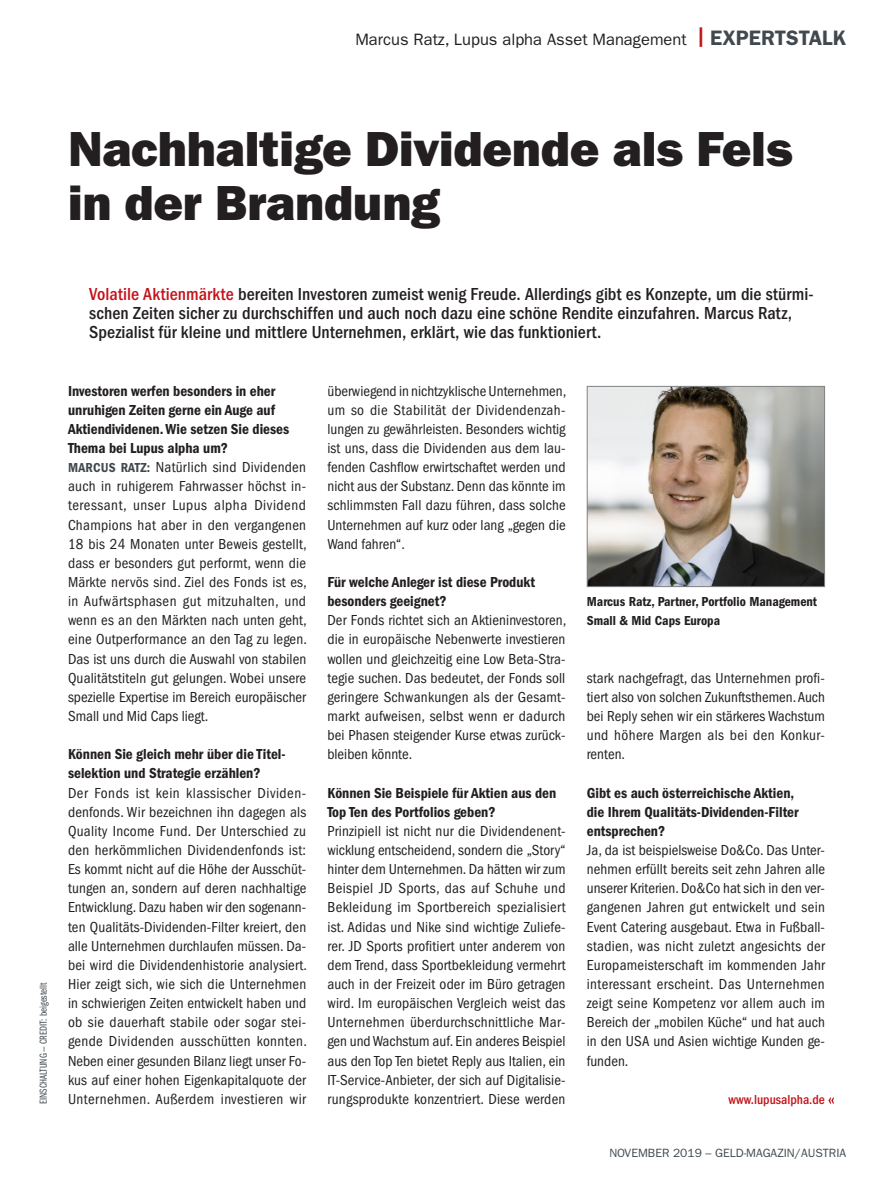
<style>
.page{position:relative;width:893px;height:1191px;background:#fff}
.page>*{position:absolute;margin:0;border:0;box-sizing:border-box;transform-origin:0 0}
.Head_33{font:800 49.5px/54px "Franklin Gothic";color:#231f20}
.Lead{font:500 condensed 18px/19.2px "Franklin Gothic";letter-spacing:.005em;color:#231f20}
.t1{font:16.5px "Franklin Gothic";color:#231f20}
.INT_Antwort{font:condensed 15px/19.2px "Franklin Gothic";letter-spacing:.005em;color:#231f20;text-align:justify}
.INT_Frage{font:600 condensed 15px/19.2px "Franklin Gothic";color:#231f20}
.Bild_Grafik_Text{font:600 condensed 13.5px/19.2px "Franklin Gothic";color:#231f20}
.www_mail{font:500 condensed 13.5px "Franklin Gothic";color:#c4121a}
.t2{font:12px "Franklin Gothic";color:#41494e}
.t3{font:10.5px "Franklin Gothic Book Cmpr";color:#41494e}
.s1{font-family:"Franklin Gothic Demi Cmpr";font-size:19.5px;color:#c4121a}
.s2{font-weight:600;font-size:21px;color:#41494e}
.s3{color:#c4121a}
.s4{font-weight:600;font-size:13.5px;color:#41494e}
</style>
<div class="page">
<svg style="left:828px;top:1097px;width:6px;height:6px"></svg>
<img style="left:589px;top:388px;width:234px;height:197px">
<div style="left:587px;top:386px;width:238px;height:201px;border:1px solid #808285"></div>
<p class="t1" style="left:355px;top:30px;width:492px">Marcus Ratz, Lupus alpha Asset Management <span class="s1">|</span> <span class="s2">EXPERTSTALK</span></p>
<p class="Head_33" style="left:68px;top:122px;width:726px">Nachhaltige Dividende als Fels in der Brandung</p>
<p class="t3" style="left:38px;top:1103px;width:123px;rotate:-90deg">EINSCHALTUNG — CREDIT: beigestellt</p>
<p class="Lead" style="left:89px;top:284px;width:726px"><span class="s3">Volatile Aktienmärkte</span> bereiten Investoren zumeist wenig Freude. Allerdings gibt es Konzepte, um die stürmi&shy;schen Zeiten sicher zu durchschiffen und auch noch dazu eine schöne Rendite einzufahren. Marcus Ratz,<br>Spezialist für kleine und mittlere Unternehmen, erklärt, wie das funktioniert.</p>
<p class="INT_Frage" style="left:68px;top:381px;width:223px">Investoren werfen besonders in eher unruhigen Zeiten gerne ein Auge auf Aktiendividenen. Wie setzen Sie dieses Thema bei Lupus alpha um?</p>
<p class="INT_Antwort" style="left:68px;top:458px;width:241px"><span class="s4">MARCUS RATZ:</span> Natürlich sind Dividenden auch in ruhigerem Fahrwasser höchst in&shy;teressant, unser Lupus alpha Dividend Champions hat aber in den vergangenen 18 bis 24 Monaten unter Beweis gestellt, dass er besonders gut performt, wenn die Märkte nervös sind. Ziel des Fonds ist es, in Aufwärtsphasen gut mitzuhalten, und wenn es an den Märkten nach unten geht, eine Outperformance an den Tag zu legen.<br>Das ist uns durch die Auswahl von stabilen Qualitätstiteln gut gelungen. Wobei unsere spezielle Expertise im Bereich europäischer Small und Mid Caps liegt.</p>
<p class="INT_Frage" style="left:68px;top:744px;width:219px">Können Sie gleich mehr über die Titel&shy;selektion und Strategie erzählen?</p>
<p class="INT_Antwort" style="left:68px;top:783px;width:240px">Der Fonds ist kein klassischer Dividen&shy;denfonds. Wir bezeichnen ihn dagegen als Quality Income Fund. Der Unterschied zu den herkömmlichen Dividendenfonds ist:<br>Es kommt nicht auf die Höhe der Ausschüt&shy;tungen an, sondern auf deren nachhaltige Entwicklung. Dazu haben wir den sogenann&shy;ten Qualitäts-Dividenden-Filter kreiert, den alle Unternehmen durchlaufen müssen. Da&shy;bei wird die Dividendenhistorie analysiert.<br>Hier zeigt sich, wie sich die Unternehmen in schwierigen Zeiten entwickelt haben und ob sie dauerhaft stabile oder sogar stei&shy;gende Dividenden ausschütten konnten.<br>Neben einer gesunden Bilanz liegt unser Fo&shy;kus auf einer hohen Eigenkapitalquote der Unternehmen. Außerdem investieren wir</p>
<p class="INT_Antwort" style="left:327px;top:381px;width:240px">überwiegend in nichtzyklische Unternehmen, um so die Stabilität der Dividendenzah&shy;lungen zu gewährleisten. Besonders wichtig ist uns, dass die Dividenden aus dem lau&shy;fenden Cashflow erwirtschaftet werden und nicht aus der Substanz. Denn das könnte im schlimmsten Fall dazu führen, dass solche Unternehmen auf kurz oder lang „gegen die Wand fahren“.</p>
<p class="INT_Frage" style="left:327px;top:572px;width:209px">Für welche Anleger ist diese Produkt besonders geeignet?</p>
<p class="INT_Antwort" style="left:327px;top:611px;width:240px">Der Fonds richtet sich an Aktieninvestoren, die in europäische Nebenwerte investieren wollen und gleichzeitig eine Low Beta-Stra&shy;tegie suchen. Das bedeutet, der Fonds soll geringere Schwankungen als der Gesamt&shy;markt aufweisen, selbst wenn er dadurch bei Phasen steigender Kurse etwas zurück&shy;bleiben könnte.</p>
<p class="INT_Frage" style="left:327px;top:783px;width:230px">Können Sie Beispiele für Aktien aus den<br>Top Ten des Portfolios geben?</p>
<p class="INT_Antwort" style="left:327px;top:821px;width:240px">Prinzipiell ist nicht nur die Dividendenent&shy;wicklung entscheidend, sondern die „Story“ hinter dem Unternehmen. Da hätten wir zum Beispiel JD Sports, das auf Schuhe und Bekleidung im Sportbereich spezialisiert ist. Adidas und Nike sind wichtige Zuliefe&shy;rer. JD Sports profitiert unter anderem von dem Trend, dass Sportbekleidung vermehrt auch in der Freizeit oder im Büro getragen wird. Im europäischen Vergleich weist das Unternehmen überdurchschnittliche Mar&shy;gen und Wachstum auf. Ein anderes Beispiel aus den Top Ten bietet Reply aus Italien, ein IT-Service-Anbieter, der sich auf Digitalisie&shy;rungsprodukte konzentriert. Diese werden</p>
<p class="Bild_Grafik_Text" style="left:587px;top:592px;width:232px">Marcus Ratz, Partner, Portfolio Management<br>Small &amp; Mid Caps Europa</p>
<p class="INT_Antwort" style="left:587px;top:668px;width:240px">stark nachgefragt, das Unternehmen profi&shy;tiert also von solchen Zukunftsthemen. Auch bei Reply sehen wir ein stärkeres Wachstum und höhere Margen als bei den Konkur&shy;renten.</p>
<p class="INT_Frage" style="left:587px;top:783px;width:213px">Gibt es auch österreichische Aktien, die Ihrem Qualitäts-Dividenden-Filter entsprechen?</p>
<p class="INT_Antwort" style="left:587px;top:840px;width:240px">Ja, da ist beispielsweise Do&amp;Co. Das Unter&shy;nehmen erfüllt bereits seit zehn Jahren alle unserer Kriterien. Do&amp;Co hat sich in den ver&shy;gangenen Jahren gut entwickelt und sein Event Catering ausgebaut. Etwa in Fußball&shy;stadien, was nicht zuletzt angesichts der Europameisterschaft im kommenden Jahr interessant erscheint. Das Unternehmen zeigt seine Kompetenz vor allem auch im Bereich der „mobilen Küche“ und hat auch in den USA und Asien wichtige Kunden ge&shy;funden.</p>
<p class="www_mail" style="left:728px;top:1091px;width:98px">www.lupusalpha.de</p>
<p class="t2" style="left:609px;top:1146px;width:238px">NOVEMBER 2019 – GELD-MAGAZIN/AUSTRIA</p>
</div>
